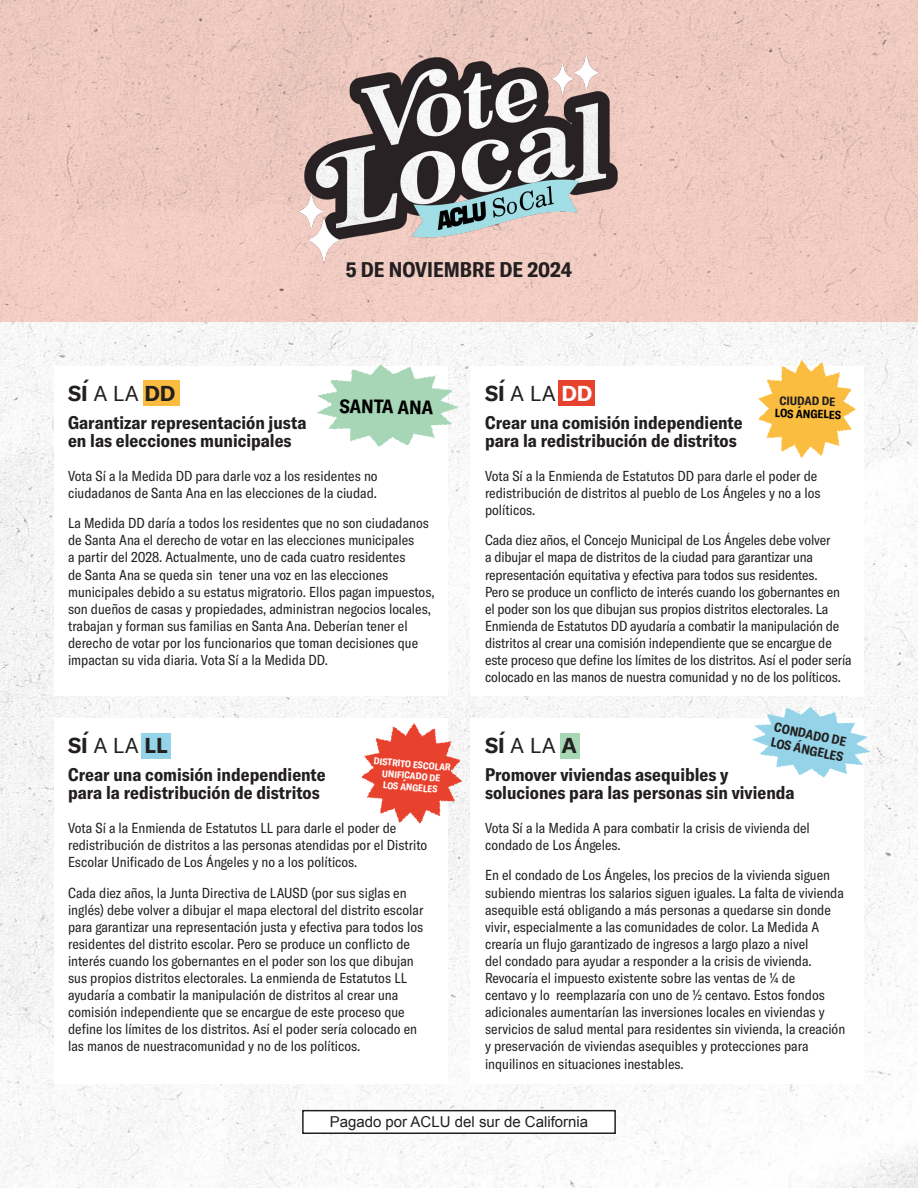
<style>
.page{position:relative;width:918px;height:1188px;background:#fff}
.page>*{position:absolute;margin:0;border:0;box-sizing:border-box;transform-origin:0 0}
.t1{font:700 21px "GT America";color:#231f20}
.t2{font:700 condensed 21px "GT America";color:#231f20}
.t3{font:21px "GT America";color:#231f20}
.t4{font:700 condensed 19.05px "GT America";color:#000}
.t5{font:700 condensed 18px/18px "GT America";color:#231f20}
.t6{font:15px "Arial";color:#231f20}
.t7{font:condensed 14.25px/17.1px "GT America";color:#231f20}
.t8{font:700 condensed 12.9px/15.5px "GT America";color:#231f20}
.t9{font:700 condensed 12px "GT America";color:#231f20}
.t10{font:700 12px "GT America";color:#231f20}
.t11{font:700 condensed 11.55px "GT America";color:#000}
.t12{font:700 condensed 9.6px/11.6px "GT America";color:#fff;text-align:center}
.s1{font-weight:400}
.s2{font-weight:700}
.s3{font-weight:700;color:#fff}
</style>
<div class="page">
<img style="left:408px;top:0;width:510px;height:568px">
<img style="left:408px;top:568px;width:510px;height:593px">
<img style="left:0;top:1161px;width:918px;height:27px">
<img style="left:0;top:0;width:408px;height:730px">
<img style="left:0;top:730px;width:408px;height:432px">
<div style="left:54px;top:366px;width:393px;height:329px;background:#fff"></div>
<div style="left:471px;top:366px;width:393px;height:329px;background:#fff"></div>
<div style="left:54px;top:718px;width:393px;height:365px;background:#fff"></div>
<div style="left:471px;top:718px;width:393px;height:365px;background:#fff"></div>
<div style="left:143px;top:381px;width:36px;height:25px;background:#fbbc40"></div>
<div style="left:559px;top:381px;width:36px;height:25px;background:#e7422d"></div>
<div style="left:142px;top:733px;width:29px;height:25px;background:#95d4e8"></div>
<div style="left:560px;top:733px;width:20px;height:25px;background:#a7d7b5"></div>
<img style="left:299px;top:48px;width:320px;height:221px">
<svg style="left:313px;top:364px;width:146px;height:83px"></svg>
<svg style="left:756px;top:358px;width:100px;height:100px"></svg>
<div style="left:303px;top:1111px;width:312px;height:22px;background:#fff"></div>
<div style="left:302px;top:1110px;width:314px;height:24px;border:2px solid #231f20"></div>
<svg style="left:361px;top:721px;width:101px;height:103px"></svg>
<svg style="left:749px;top:706px;width:122px;height:72px"></svg>
<p class="t1" style="left:82px;top:374px;width:14px">´</p>
<p class="t2" style="left:346px;top:256px;width:228px">5 DE NOVIEMBRE DE 2024</p>
<p class="t1" style="left:499px;top:374px;width:14px">´</p>
<p class="t1" style="left:68px;top:380px;width:109px">SI <span class="s1">A LA</span> DD</p>
<p class="t3" style="left:485px;top:381px;width:109px"><span class="s2">SI</span> A LA <span class="s3">DD</span></p>
<p class="t9" style="left:780px;top:393px;width:57px;rotate:1deg">CIUDAD DE</p>
<h2 class="t4" style="left:340px;top:394px;width:95px;rotate:1deg">SANTA ANA</h2>
<p class="t11" style="left:775px;top:406px;width:68px;rotate:1deg">LOS ANGELES</p>
<p class="t10" style="left:798px;top:403px;width:9px">´</p>
<p class="t5" style="left:68px;top:414px;width:240px">Garantizar representación justa en las elecciones municipales</p>
<p class="t5" style="left:485px;top:414px;width:259px">Crear una comisión independiente para la redistribución de distritos</p>
<p class="t7" style="left:68px;top:467px;width:311px">Vota Sí a la Medida DD para darle voz a los residentes no ciudadanos de Santa Ana en las elecciones de la ciudad.</p>
<p class="t7" style="left:68px;top:515px;width:368px">La Medida DD daría a todos los residentes que no son ciudadanos de Santa Ana el derecho de votar en las elecciones municipales<br>a partir del 2028. Actualmente, uno de cada cuatro residentes<br>de Santa Ana se queda sin tener una voz en las elecciones municipales debido a su estatus migratorio. Ellos pagan impuestos, son dueños de casas y propiedades, administran negocios locales, trabajan y forman sus familias en Santa Ana. Deberían tener el derecho de votar por los funcionarios que toman decisiones que impactan su vida diaria. Vota Sí a la Medida DD.</p>
<p class="t7" style="left:485px;top:467px;width:337px">Vota Sí a la Enmienda de Estatutos DD para darle el poder de redistribución de distritos al pueblo de Los Ángeles y no a los políticos.</p>
<p class="t7" style="left:485px;top:532px;width:368px">Cada diez años, el Concejo Municipal de Los Ángeles debe volver<br>a dibujar el mapa de distritos de la ciudad para garantizar una representación equitativa y efectiva para todos sus residentes.<br>Pero se produce un conflicto de interés cuando los gobernantes en el poder son los que dibujan sus propios distritos electorales. La Enmienda de Estatutos DD ayudaría a combatir la manipulación de distritos al crear una comisión independiente que se encargue de este proceso que define los límites de los distritos. Así el poder sería colocado en las manos de nuestra comunidad y no de los políticos.</p>
<p class="t8" style="left:776px;top:719px;width:75px;rotate:12deg">CONDADO DE<br>LOS ANGELES</p>
<p class="t1" style="left:82px;top:727px;width:14px">´</p>
<p class="t1" style="left:499px;top:727px;width:14px">´</p>
<p class="t1" style="left:68px;top:732px;width:101px">SI <span class="s1">A LA</span> LL</p>
<p class="t1" style="left:485px;top:732px;width:93px">SI <span class="s1">A LA</span> A</p>
<p class="t12" style="left:374px;top:755px;width:79px;rotate:5deg">DISTRITO ESCOLAR<br>UNIFICADO DE<br>LOS ANGELES</p>
<p class="t5" style="left:68px;top:766px;width:259px">Crear una comisión independiente para la redistribución de distritos</p>
<p class="t5" style="left:485px;top:766px;width:311px">Promover viviendas asequibles y soluciones para las personas sin vivienda</p>
<p class="t7" style="left:68px;top:819px;width:361px">Vota Sí a la Enmienda de Estatutos LL para darle el poder de redistribución de distritos a las personas atendidas por el Distrito<br>Escolar Unificado de Los Ángeles y no a los políticos.</p>
<p class="t7" style="left:68px;top:884px;width:357px">Cada diez años, la Junta Directiva de LAUSD (por sus siglas en inglés) debe volver a dibujar el mapa electoral del distrito escolar para garantizar una representación justa y efectiva para todos los residentes del distrito escolar. Pero se produce un conflicto de interés cuando los gobernantes en el poder son los que dibujan sus propios distritos electorales. La enmienda de Estatutos LL ayudaría a combatir la manipulación de distritos al crear una comisión independiente que se encargue de este proceso que define los límites de los distritos. Así el poder sería colocado en las manos de nuestracomunidad y no de los políticos.</p>
<p class="t7" style="left:485px;top:819px;width:326px">Vota Sí a la Medida A para combatir la crisis de vivienda del condado de Los Ángeles.</p>
<p class="t7" style="left:485px;top:867px;width:362px">En el condado de Los Ángeles, los precios de la vivienda siguen subiendo mientras los salarios siguen iguales. La falta de vivienda asequible está obligando a más personas a quedarse sin donde vivir, especialmente a las comunidades de color. La Medida A crearía un flujo garantizado de ingresos a largo plazo a nivel<br>del condado para ayudar a responder a la crisis de vivienda.<br>Revocaría el impuesto existente sobre las ventas de ¼ de<br>centavo y lo reemplazaría con uno de ½ centavo. Estos fondos adicionales aumentarían las inversiones locales en viviendas y servicios de salud mental para residentes sin vivienda, la creación y preservación de viviendas asequibles y protecciones para inquilinos en situaciones inestables.</p>
<p class="t6" style="left:330px;top:1112px;width:260px">Pagado por ACLU del sur de California</p>
</div>
